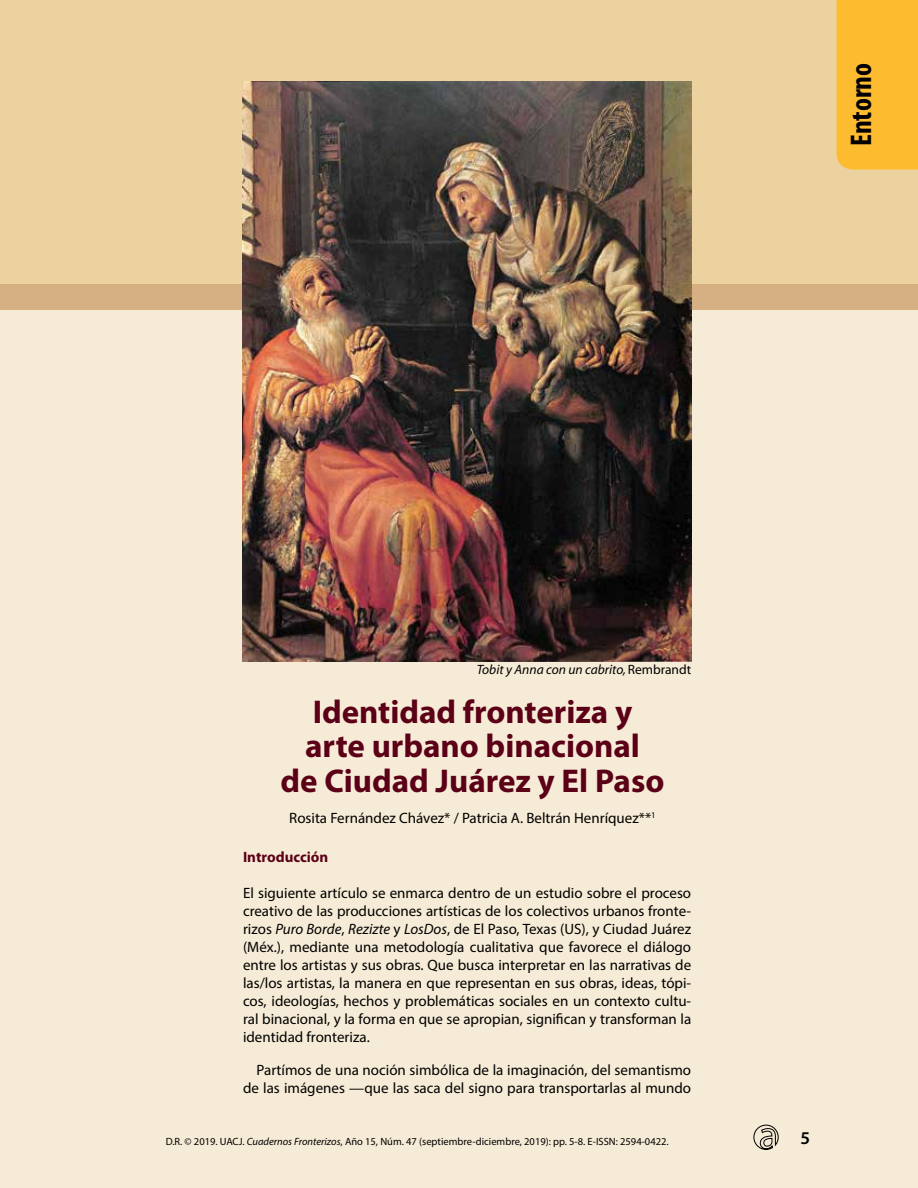
<style>
.page{position:relative;width:918px;height:1188px;background:#f6ebd6}
.page>*{position:absolute;margin:0;border:0;box-sizing:border-box;transform-origin:0 0}
.t1{font:700 33px/34.5px "Myriad Pro";color:#5b0017;text-align:center}
.t2{font:700 condensed 30px "Myriad Pro";color:#000}
.t3{font:600 18px "Myriad Pro";color:#000}
.t4{font:15px/18px "Myriad Pro";color:#000;text-align:justify}
.t5{font:700 15px "Myriad Pro";color:#5b0017}
.t6{font:italic 13.5px "Myriad";color:#000}
.t7{font:10.5px "Myriad Pro";color:#000}
.s1{font-style:normal}
.s2{font-style:italic}
</style>
<div class="page">
<div style="left:0;top:14px;width:918px;height:296px;background:#d6b082"></div>
<div style="left:0;top:0;width:918px;height:284px;background:#ebd29e"></div>
<img style="left:243px;top:81px;width:448px;height:580px">
<div style="left:837px;top:0;width:81px;height:170px;background:#fdbb30"></div>
<svg style="left:753px;top:1125px;width:26px;height:25px"></svg>
<h2 class="t2" style="left:842px;top:146px;width:85px;rotate:-90deg">Entorno</h2>
<p class="t6" style="left:477px;top:663px;width:216px">Tobit y Anna con un cabrito, <span class="s1">Rembrandt</span></p>
<h1 class="t1" style="left:281px;top:694px;width:385px">Identidad fronteriza y arte urbano binacional<br>de Ciudad Juárez y El Paso</h1>
<p class="t4" style="left:289px;top:809px;width:368px">Rosita Fernández Chávez* / Patricia A. Beltrán Henríquez**<sup>1</sup></p>
<p class="t5" style="left:243px;top:847px;width:87px">Introducción</p>
<p class="t4" style="left:243px;top:883px;width:450px">El siguiente artículo se enmarca dentro de un estudio sobre el proceso creativo de las producciones artísticas de los colectivos urbanos fronte&shy;rizos <span class="s2">Puro Borde</span>, <span class="s2">Rezizte</span> y <span class="s2">LosDos</span>, de El Paso, Texas (US), y Ciudad Juárez (Méx.), mediante una metodología cualitativa que favorece el diálogo entre los artistas y sus obras. Que busca interpretar en las narrativas de las/los artistas, la manera en que representan en sus obras, ideas, tópi&shy;cos, ideologías, hechos y problemáticas sociales en un contexto cultu&shy;ral binacional, y la forma en que se apropian, significan y transforman la identidad fronteriza.</p>
<p class="t4" style="left:243px;top:1060px;width:450px;text-align:right">Partímos de una noción simbólica de la imaginación, del semantismo de las imágenes —que las saca del signo para transportarlas al mundo</p>
<p class="t7" style="left:166px;top:1135px;width:504px">D.R. © 2019. UACJ. <span class="s2">Cuadernos Fronterizos</span>, Año 15, Núm. 47 (septiembre-diciembre, 2019): pp. 5-8. E-ISSN: 2594-0422.</p>
<p class="t3" style="left:800px;top:1127px;width:11px">5</p>
</div>
